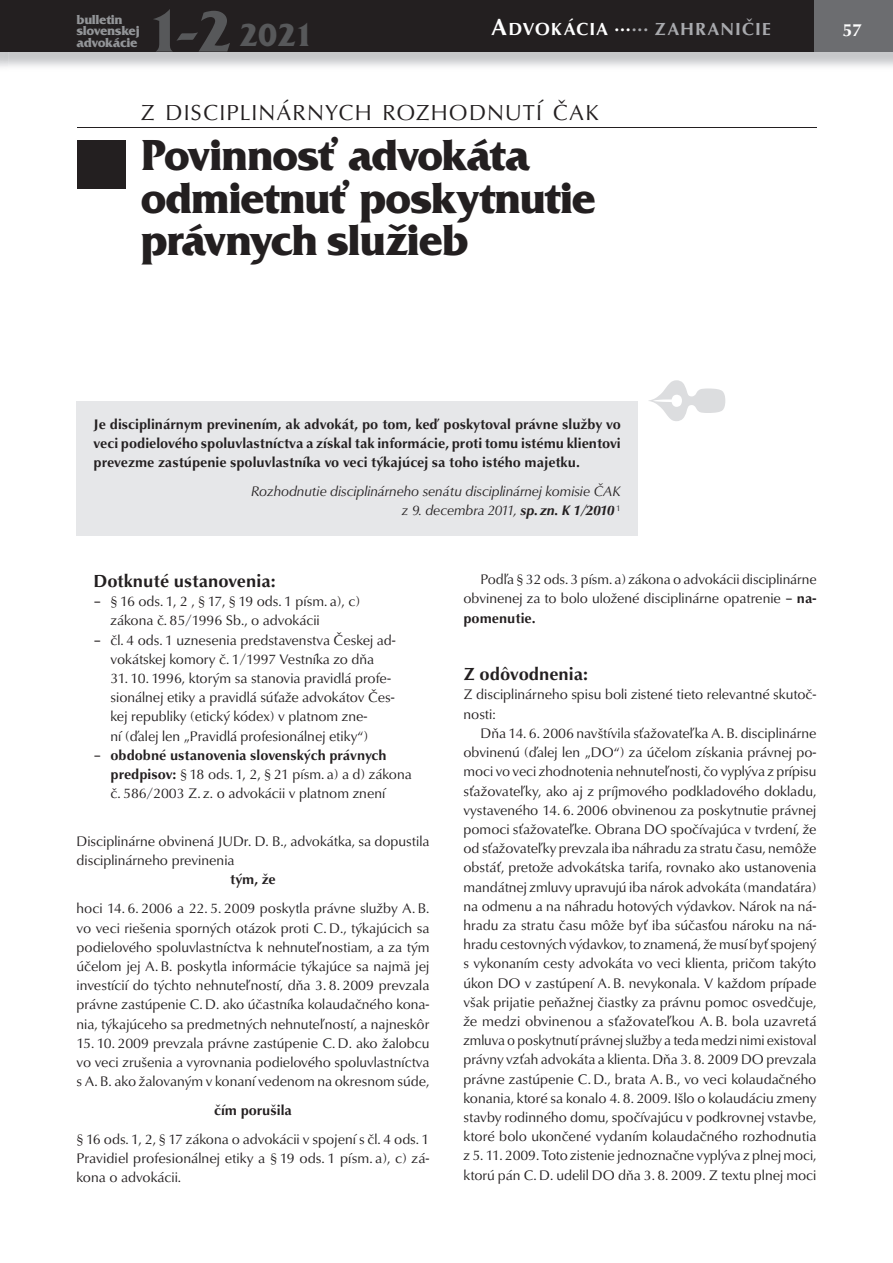
<style>
.page{position:relative;width:893px;height:1263px;background:#fff}
.page>*{position:absolute;margin:0;border:0;box-sizing:border-box;transform-origin:0 0}
.t1{font:700 60px "Friz Qua Itc TEE";color:#57585a}
.t2{font:700 45px/42.8px "Friz Qua Itc TEE";letter-spacing:-.035em;color:#231f20}
.t3{font:700 33px "Friz Qua Itc TEE";color:#57585a}
.t4{font:22.35px "URW Classico TEE";letter-spacing:.045em;color:#231f20}
.t5{font:700 18px "URW Classico TEE";color:#231f20}
.t6{font:700 18px "URW Classico TEE";letter-spacing:.05em;color:#a8a9ad}
.t7{font:700 18px "URW Classico TEE";color:#fff}
.t8{font:14.25px/19.2px "URW Classico TEE";color:#231f20;text-align:justify}
.t9{font:700 14.25px/19.2px "URW Classico TEE";color:#231f20;text-align:justify}
.t10{font:italic 14.25px/19.2px "URW Classico TEE";color:#231f20;text-align:right}
.t11{font:700 13.5px/11.2px "Friz Qua Itc TEE";letter-spacing:-.025em;color:#939598}
.s1{font-size:24px;color:#fff}
.s2{color:#fff}
.s3{font-weight:700}
</style>
<div class="page">
<div style="left:0;top:0;width:893px;height:52px;background:#231f20"></div>
<div style="left:814px;top:0;width:79px;height:52px;background:#6c6d70"></div>
<div style="left:77px;top:140px;width:49px;height:49px;background:#231f20"></div>
<hr style="left:77px;top:127px;width:740px;height:1px;background:#231f20">
<svg style="left:648px;top:380px;width:77px;height:41px"></svg>
<div style="left:77px;top:401px;width:561px;height:134px;background:#e6e7e9"></div>
<h1 class="t1" style="left:146px;top:11px;width:88px">1-2</h1>
<p class="t11" style="left:77px;top:15px;width:65px">bulletin slovenskej advokácie</p>
<p class="t6" style="left:491px;top:22px;width:281px"><span class="s1">A</span><span class="s2">DVOKÁCIA </span><sup>...</sup>... ZAHRANIČIE</p>
<h3 class="t3" style="left:239px;top:23px;width:77px">2021</h3>
<h3 class="t4" style="left:140px;top:104px;width:460px">Z DISCIPLINÁRNYCH ROZHODNUTÍ ČAK</h3>
<h2 class="t2" style="left:141px;top:138px;width:457px">Povinnosť advokáta odmietnuť poskytnutie právnych služieb</h2>
<p class="t7" style="left:842px;top:22px;width:21px">57</p>
<p class="t9" style="left:94px;top:416px;width:529px">Je disciplinárnym previnením, ak advokát, po tom, keď poskytoval právne služby vo veci podielového spoluvlastníctva a získal tak informácie, proti tomu istému klientovi prevezme zastúpenie spoluvlastníka vo veci týkajúcej sa toho istého majetku.</p>
<p class="t10" style="left:251px;top:483px;width:371px">Rozhodnutie disciplinárneho senátu disciplinárnej komisie ČAK z 9. decembra 2011, <span class="s3">sp. zn. K 1/2010</span> <sup>1</sup></p>
<p class="t5" style="left:94px;top:574px;width:184px">Dotknuté ustanovenia:</p>
<p class="t8" style="left:111px;top:593px;width:251px;text-indent:-17px">– § 16 ods. 1, 2 , § 17, § 19 ods. 1 písm. a), c) zákona č. 85/1996 Sb., o advokácii</p>
<p class="t8" style="left:94px;top:632px;width:304px;text-align:center">– čl. 4 ods. 1 uznesenia predstavenstva Českej ad&shy;vokátskej komory č. 1/1997 Vestníka zo dňa</p>
<p class="t8" style="left:111px;top:670px;width:286px;text-align:left">31. 10. 1996, ktorým sa stanovia pravidlá profe&shy;sionálnej etiky a pravidlá súťaže advokátov Čes&shy;kej republiky (etický kódex) v platnom zne-<br>ní (ďalej len „Pravidlá profesionálnej etiky“)</p>
<p class="t8" style="left:111px;top:747px;width:303px;text-align:left;text-indent:-17px">– <span class="s3">obdobné ustanovenia slovenských právnych predpisov:</span> § 18 ods. 1, 2, § 21 písm. a) a d) zákona č. 586/2003 Z. z. o advokácii v platnom znení</p>
<p class="t8" style="left:77px;top:833px;width:354px">Disciplinárne obvinená JUDr. D. B., advokátka, sa dopustila disciplinárneho previnenia</p>
<p class="t9" style="left:230px;top:871px;width:47px">tým, že</p>
<p class="t8" style="left:77px;top:900px;width:354px">hoci 14. 6. 2006 a 22. 5. 2009 poskytla právne služby A. B. vo veci riešenia sporných otázok proti C. D., týkajúcich sa podielového spoluvlastníctva k nehnuteľnostiam, a za tým účelom jej A. B. poskytla informácie týkajúce sa najmä jej investícií do týchto nehnuteľností, dňa 3. 8. 2009 prevzala právne zastúpenie C. D. ako účastníka kolaudačného kona&shy;nia, týkajúceho sa predmetných nehnuteľností, a najneskôr</p>
<p class="t8" style="left:77px;top:1035px;width:354px">15. 10. 2009 prevzala právne zastúpenie C. D. ako žalobcu vo veci zrušenia a vyrovnania podielového spoluvlastníctva s A. B. ako žalovaným v konaní vedenom na okresnom súde,</p>
<p class="t9" style="left:214px;top:1102px;width:79px">čím porušila</p>
<p class="t8" style="left:77px;top:1131px;width:354px">§ 16 ods. 1, 2, § 17 zákona o advokácii v spojení s čl. 4 ods. 1<br>Pravidiel profesionálnej etiky a § 19 ods. 1 písm. a), c) zá&shy;kona o advokácii.</p>
<p class="t8" style="left:463px;top:571px;width:355px;text-indent:17px">Podľa § 32 ods. 3 písm. a) zákona o advokácii disciplinárne obvinenej za to bolo uložené disciplinárne opatrenie – <span class="s3">na&shy;pomenutie.</span></p>
<p class="t5" style="left:463px;top:667px;width:126px">Z odôvodnenia:</p>
<p class="t8" style="left:463px;top:686px;width:354px">Z disciplinárneho spisu boli zistené tieto relevantné skutoč&shy;nosti:</p>
<p class="t8" style="left:463px;top:725px;width:354px;text-indent:17px">Dňa 14. 6. 2006 navštívila sťažovateľka A. B. disciplinárne obvinenú (ďalej len „DO“) za účelom získania právnej po&shy;moci vo veci zhodnotenia nehnuteľnosti, čo vyplýva z prípisu sťažovateľky, ako aj z príjmového podkladového dokladu, vystaveného 14. 6. 2006 obvinenou za poskytnutie právnej pomoci sťažovateľke. Obrana DO spočívajúca v tvrdení, že od sťažovateľky prevzala iba náhradu za stratu času, nemôže obstáť, pretože advokátska tarifa, rovnako ako ustanovenia mandátnej zmluvy upravujú iba nárok advokáta (mandatára) na odmenu a na náhradu hotových výdavkov. Nárok na ná&shy;hradu za stratu času môže byť iba súčasťou nároku na ná&shy;hradu cestovných výdavkov, to znamená, že musí byť spojený s vykonaním cesty advokáta vo veci klienta, pričom takýto úkon DO v zastúpení A. B. nevykonala. V každom prípade však prijatie peňažnej čiastky za právnu pomoc osvedčuje, že medzi obvinenou a sťažovateľkou A. B. bola uzavretá zmluva o poskytnutí právnej služby a teda medzi nimi existoval právny vzťah advokáta a klienta. Dňa 3. 8. 2009 DO prevzala právne zastúpenie C. D., brata A. B., vo veci kolaudačného konania, ktoré sa konalo 4. 8. 2009. Išlo o kolaudáciu zmeny stavby rodinného domu, spočívajúcu v podkrovnej vstavbe, ktoré bolo ukončené vydaním kolaudačného rozhodnutia z 5. 11. 2009. Toto zistenie jednoznačne vyplýva z plnej moci, ktorú pán C. D. udelil DO dňa 3. 8. 2009. Z textu plnej moci</p>
</div>
